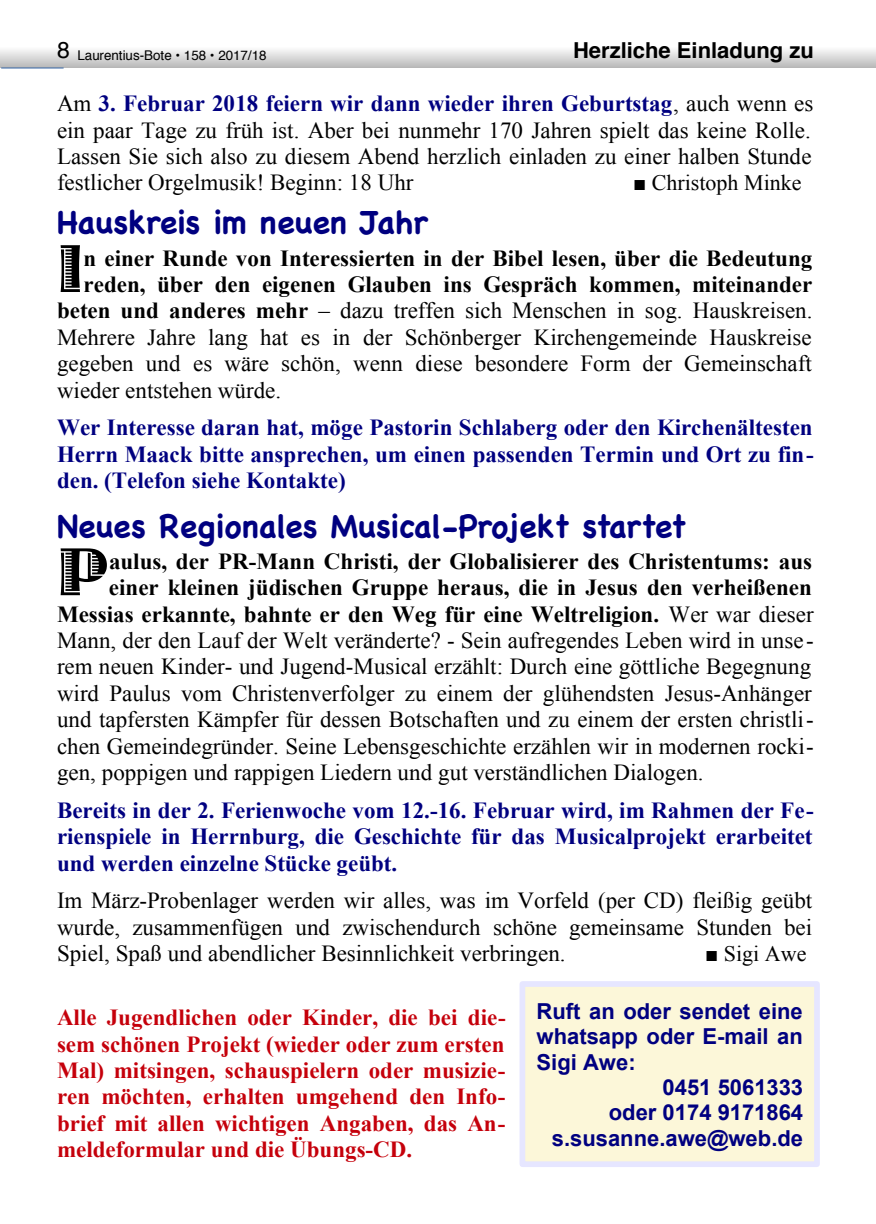
<style>
.page{position:relative;width:876px;height:1224px;background:#fff}
.page>*{position:absolute;margin:0;border:0;box-sizing:border-box;transform-origin:0 0}
.t1{font:70.2px "Jazz Let Plain";color:#000}
.t2{font:700 32px "Chalkboard";color:#000080}
.t3{font:23px/26.4px "Times New Roman";color:#000;text-align:justify}
.t4{font:700 23px/26.4px "Times New Roman";color:#000080;text-align:justify}
.t5{font:700 23px/26.4px "Times New Roman";color:#c5000b;text-align:justify}
.t6{font:700 23px "Times New Roman";color:#000}
.t7{font:700 22px "Arial";color:#000080}
.t8{font:22px "Times New Roman";color:#000}
.t9{font:700 22px "Helvetica";color:#000}
.t10{font:13.4px "Helvetica";color:#000}
.s1{font-weight:700;color:#000080}
.s2{font-weight:700}
</style>
<div class="page">
<svg style="left:0;top:50px;width:876px;height:18px"></svg>
<hr style="left:1px;top:68px;width:63px;height:1px;background:#3465a4">
<svg style="left:519px;top:981px;width:301px;height:186px;fill:#fcf7d9"></svg>
<p class="t10" style="left:57px;top:50px;width:211px"><sup>8</sup> Laurentius-Bote • 158 • 2017/18</p>
<p class="t9" style="left:573px;top:41px;width:242px">Herzliche Einladung zu</p>
<p class="t3" style="left:57px;top:93px;width:758px">Am <span class="s1">3. Februar 2018 feiern wir dann wieder ihren Geburtstag</span>, auch wenn es ein paar Tage zu früh ist. Aber bei nunmehr 170 Jahren spielt das keine Rolle.<br>Lassen Sie sich also zu diesem Abend herzlich einladen zu einer halben Stunde festlicher Orgelmusik! Beginn: 18 Uhr</p>
<p class="t8" style="left:633px;top:175px;width:170px">■ Christoph Minke</p>
<h2 class="t2" style="left:57px;top:202px;width:372px">Hauskreis im neuen Jahr</h2>
<p class="t6" style="left:84px;top:250px;width:730px">n einer Runde von Interessierten in der Bibel lesen, über die Bedeutung</p>
<h1 class="t1" style="left:57px;top:244px;width:28px">I</h1>
<p class="t3" style="left:57px;top:273px;width:757px;text-indent:27px"><span class="s2">reden, über den eigenen Glauben ins Gespräch kommen, miteinander beten und anderes mehr</span> – dazu treffen sich Menschen in sog. Hauskreisen.<br>Mehrere Jahre lang hat es in der Schönberger Kirchengemeinde Hauskreise gegeben und es wäre schön, wenn diese besondere Form der Gemeinschaft wieder entstehen würde.</p>
<p class="t4" style="left:57px;top:417px;width:758px">Wer Interesse daran hat, möge Pastorin Schlaberg oder den Kirchenältesten Herrn Maack bitte ansprechen, um einen passenden Termin und Ort zu fin&shy;den. (Telefon siehe Kontakte)</p>
<h2 class="t2" style="left:57px;top:505px;width:631px">Neues Regionales Musical-Projekt startet</h2>
<p class="t6" style="left:109px;top:553px;width:705px">aulus, der PR-Mann Christi, der Globalisierer des Christentums: aus</p>
<h1 class="t1" style="left:57px;top:547px;width:54px">P</h1>
<p class="t3" style="left:57px;top:577px;width:758px;text-indent:52px"><span class="s2">einer kleinen jüdischen Gruppe heraus, die in Jesus den verheißenen Messias erkannte, bahnte er den Weg für eine Weltreligion.</span> Wer war dieser Mann, der den Lauf der Welt veränderte? - Sein aufregendes Leben wird in unse - rem neuen Kinder- und Jugend-Musical erzählt: Durch eine göttliche Begegnung wird Paulus vom Christenverfolger zu einem der glühendsten Jesus-Anhänger und tapfersten Kämpfer für dessen Botschaften und zu einem der ersten christli&shy;chen Gemeindegründer. Seine Lebensgeschichte erzählen wir in modernen rocki&shy;gen, poppigen und rappigen Liedern und gut verständlichen Dialogen.</p>
<p class="t4" style="left:57px;top:799px;width:758px">Bereits in der 2. Ferienwoche vom 12.-16. Februar wird, im Rahmen der Fe&shy;rienspiele in Herrnburg, die Geschichte für das Musicalprojekt erarbeitet und werden einzelne Stücke geübt.</p>
<p class="t3" style="left:57px;top:890px;width:757px">Im März-Probenlager werden wir alles, was im Vorfeld (per CD) fleißig geübt wurde, zusammenfügen und zwischendurch schöne gemeinsame Stunden bei Spiel, Spaß und abendlicher Besinnlichkeit verbringen.</p>
<p class="t8" style="left:705px;top:946px;width:103px">■ Sigi Awe</p>
<p class="t5" style="left:57px;top:1007px;width:450px">Alle Jugendlichen oder Kinder, die bei die&shy;sem schönen Projekt (wieder oder zum ersten Mal) mitsingen, schauspielern oder musizie&shy;ren möchten, erhalten umgehend den Info&shy;brief mit allen wichtigen Angaben, das An&shy;meldeformular und die Übungs-CD.</p>
<p class="t7" style="left:537px;top:1003px;width:268px">Ruft an oder sendet eine</p>
<p class="t7" style="left:537px;top:1028px;width:268px">whatsapp oder E-mail an</p>
<p class="t7" style="left:537px;top:1054px;width:101px">Sigi Awe:</p>
<p class="t7" style="left:663px;top:1079px;width:142px">0451 5061333</p>
<p class="t7" style="left:609px;top:1104px;width:196px">oder 0174 9171864</p>
<p class="t7" style="left:552px;top:1130px;width:253px">s.susanne.awe@web.de</p>
</div>
